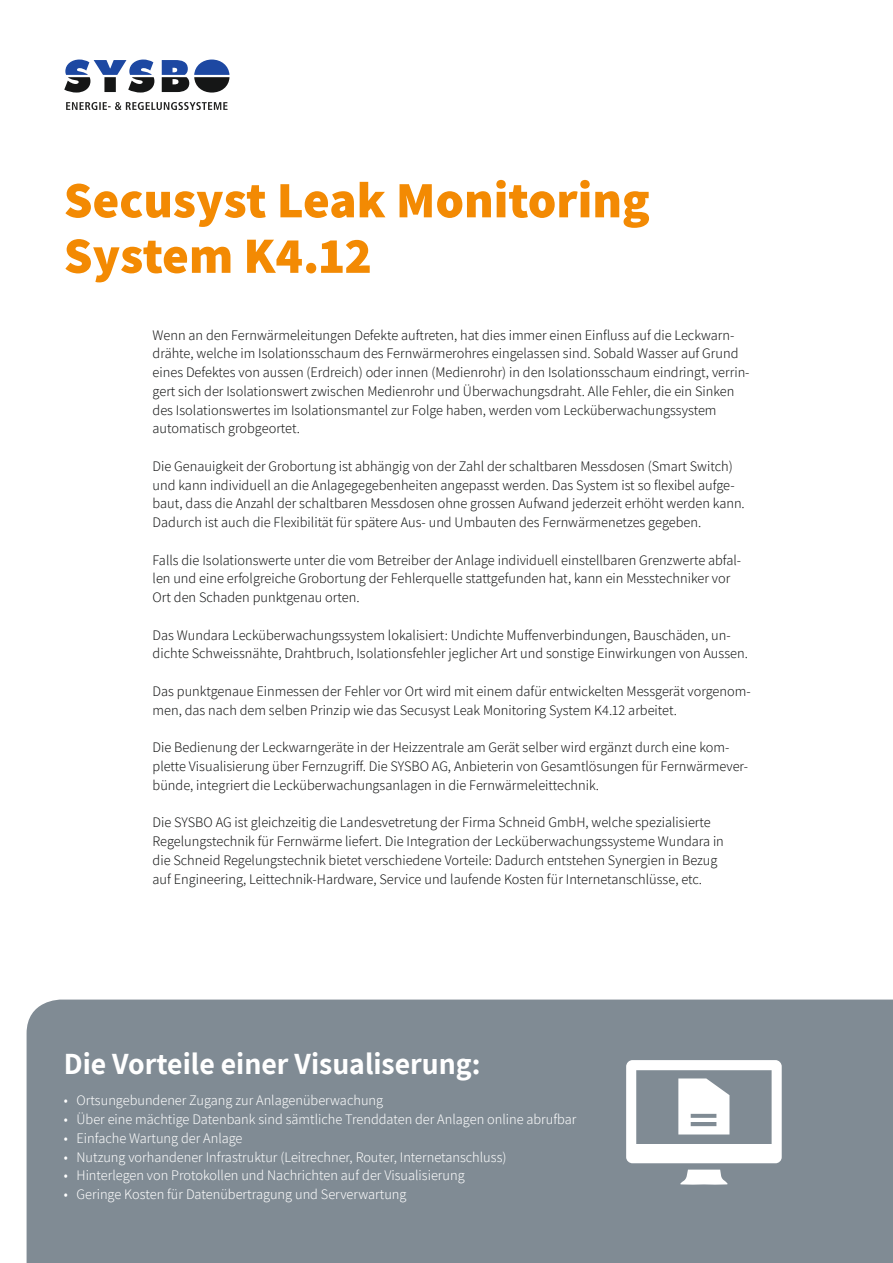
<style>
.page{position:relative;width:893px;height:1263px;background:#fff}
.page>*{position:absolute;margin:0;border:0;box-sizing:border-box;transform-origin:0 0}
.t1{font:800 51px/55.5px "Assistant";color:#f38a03}
.t2{font:700 30px "Assistant";color:#fff}
.t3{font:300 14.25px/18.8px "Assistant";color:#151616}
.t4{font:300 14.25px "Assistant";color:#fff}
</style>
<div class="page">
<div style="left:27px;top:999px;width:866px;height:264px;background:#808b94"></div>
<svg style="left:162px;top:60px;width:67px;height:33px"></svg>
<svg style="left:64px;top:60px;width:90px;height:33px"></svg>
<svg style="left:66px;top:102px;width:162px;height:8px"></svg>
<svg style="left:679px;top:1169px;width:50px;height:15px"></svg>
<svg style="left:626px;top:1060px;width:156px;height:103px"></svg>
<h1 class="t1" style="left:64px;top:171px;width:588px">Secusyst Leak Monitoring<br>System K4.12</h1>
<p class="t3" style="left:153px;top:325px;width:598px">Wenn an den Fernwärmeleitungen Defekte auftreten, hat dies immer einen Einfluss auf die Leckwarn&shy;drähte, welche im Isolationsschaum des Fernwärmerohres eingelassen sind. Sobald Wasser auf Grund eines Defektes von aussen (Erdreich) oder innen (Medienrohr) in den Isolationsschaum eindringt, verrin&shy;gert sich der Isolationswert zwischen Medienrohr und Überwachungsdraht. Alle Fehler, die ein Sinken des Isolationswertes im Isolationsmantel zur Folge haben, werden vom Lecküberwachungssystem automatisch grobgeortet.</p>
<p class="t3" style="left:153px;top:456px;width:594px">Die Genauigkeit der Grobortung ist abhängig von der Zahl der schaltbaren Messdosen (Smart Switch) und kann individuell an die Anlagegegebenheiten angepasst werden. Das System ist so flexibel aufge&shy;baut, dass die Anzahl der schaltbaren Messdosen ohne grossen Aufwand jederzeit erhöht werden kann.<br>Dadurch ist auch die Flexibilität für spätere Aus- und Umbauten des Fernwärmenetzes gegeben.</p>
<p class="t3" style="left:153px;top:550px;width:590px">Falls die Isolationswerte unter die vom Betreiber der Anlage individuell einstellbaren Grenzwerte abfal&shy;len und eine erfolgreiche Grobortung der Fehlerquelle stattgefunden hat, kann ein Messtechniker vor<br>Ort den Schaden punktgenau orten.</p>
<p class="t3" style="left:153px;top:625px;width:597px">Das Wundara Lecküberwachungssystem lokalisiert: Undichte Muffenverbindungen, Bauschäden, un&shy;dichte Schweissnähte, Drahtbruch, Isolationsfehler jeglicher Art und sonstige Einwirkungen von Aussen.</p>
<p class="t3" style="left:153px;top:681px;width:599px">Das punktgenaue Einmessen der Fehler vor Ort wird mit einem dafür entwickelten Messgerät vorgenom&shy;men, das nach dem selben Prinzip wie das Secusyst Leak Monitoring System K4.12 arbeitet.</p>
<p class="t3" style="left:153px;top:737px;width:596px">Die Bedienung der Leckwarngeräte in der Heizzentrale am Gerät selber wird ergänzt durch eine kom&shy;plette Visualisierung über Fernzugriff. Die SYSBO AG, Anbieterin von Gesamtlösungen für Fernwärmever&shy;bünde, integriert die Lecküberwachungsanlagen in die Fernwärmeleittechnik.</p>
<p class="t3" style="left:153px;top:812px;width:573px">Die SYSBO AG ist gleichzeitig die Landesvetretung der Firma Schneid GmbH, welche spezialisierte Regelungstechnik für Fernwärme liefert. Die Integration der Lecküberwachungssysteme Wundara in die Schneid Regelungstechnik bietet verschiedene Vorteile: Dadurch entstehen Synergien in Bezug auf Engineering, Leittechnik-Hardware, Service und laufende Kosten für Internetanschlüsse, etc.</p>
<h2 class="t2" style="left:64px;top:1043px;width:418px">Die Vorteile einer Visualiserung:</h2>
<p class="t4" style="left:64px;top:1091px;width:321px">• Ortsungebundener Zugang zur Anlagenüberwachung</p>
<p class="t4" style="left:64px;top:1110px;width:514px">• Über eine mächtige Datenbank sind sämtliche Trenddaten der Anlagen online abrufbar</p>
<p class="t4" style="left:64px;top:1128px;width:180px">• Einfache Wartung der Anlage</p>
<p class="t4" style="left:64px;top:1147px;width:444px">• Nutzung vorhandener Infrastruktur (Leitrechner, Router, Internetanschluss)</p>
<p class="t4" style="left:64px;top:1166px;width:402px">• Hinterlegen von Protokollen und Nachrichten auf der Visualisierung</p>
<p class="t4" style="left:64px;top:1185px;width:344px">• Geringe Kosten für Datenübertragung und Serverwartung</p>
</div>
